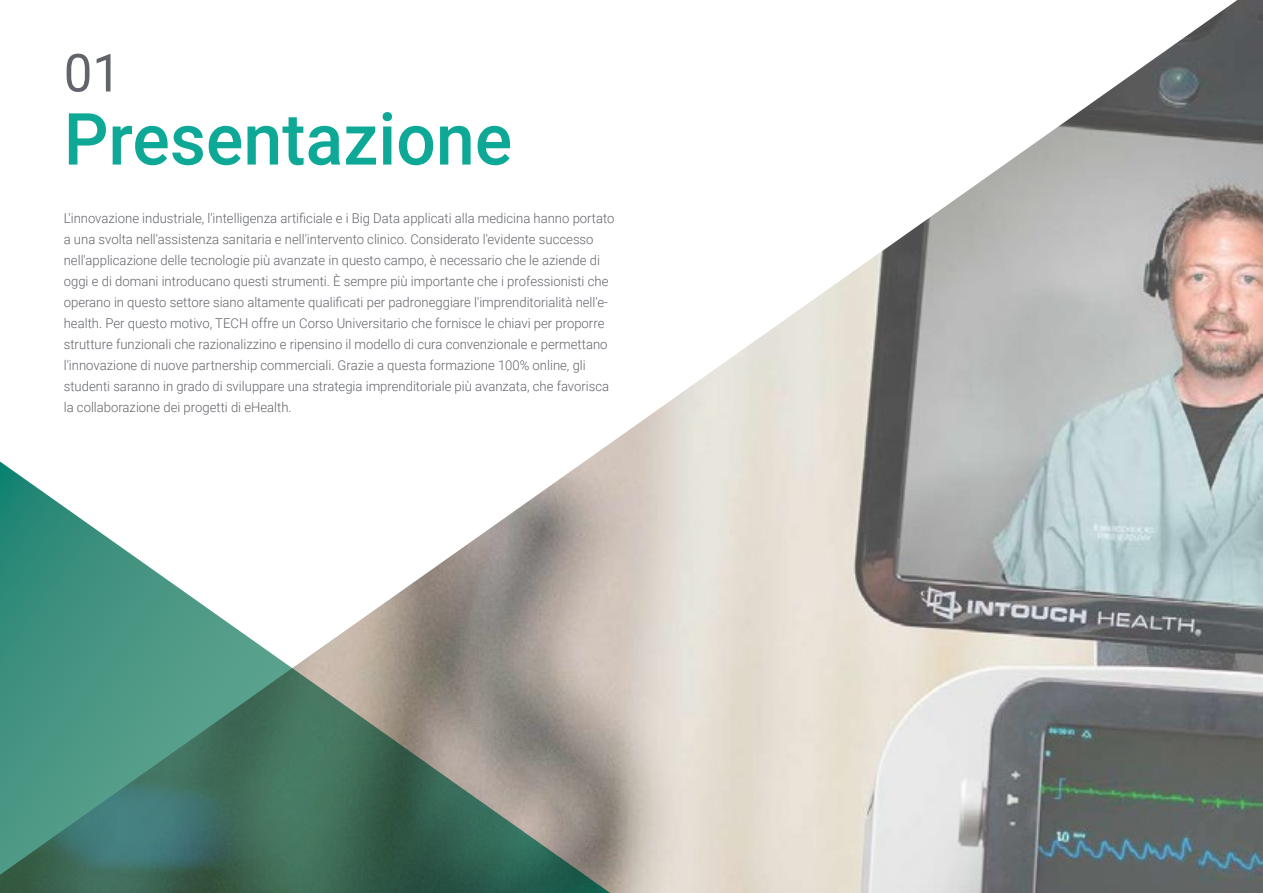
<style>
.page{position:relative;width:1263px;height:893px;background:#fff}
.page>*{position:absolute;margin:0;border:0;box-sizing:border-box;transform-origin:0 0}
.t1{font:500 72px "Roboto";color:#0ea996}
.t2{font:52.5px "Roboto";color:#61646a}
.t3{font:300 13.5px/21px "Roboto";color:#61646a}
</style>
<div class="page">
<img style="left:607px;top:0;width:656px;height:893px">
<svg style="left:0;top:446px;width:640px;height:447px"></svg>
<h2 class="t2" style="left:64px;top:36px;width:59px">01</h2>
<h1 class="t1" style="left:64px;top:89px;width:450px">Presentazione</h1>
<p class="t3" style="left:64px;top:207px;width:552px">L'innovazione industriale, l'intelligenza artificiale e i Big Data applicati alla medicina hanno portato a una svolta nell'assistenza sanitaria e nell'intervento clinico. Considerato l'evidente successo nell'applicazione delle tecnologie più avanzate in questo campo, è necessario che le aziende di oggi e di domani introducano questi strumenti. È sempre più importante che i professionisti che operano in questo settore siano altamente qualificati per padroneggiare l'imprenditorialità nell'e&shy;health. Per questo motivo, TECH offre un Corso Universitario che fornisce le chiavi per proporre strutture funzionali che razionalizzino e ripensino il modello di cura convenzionale e permettano l'innovazione di nuove partnership commerciali. Grazie a questa formazione 100% online, gli studenti saranno in grado di sviluppare una strategia imprenditoriale più avanzata, che favorisca la collaborazione dei progetti di eHealth.</p>
</div>
